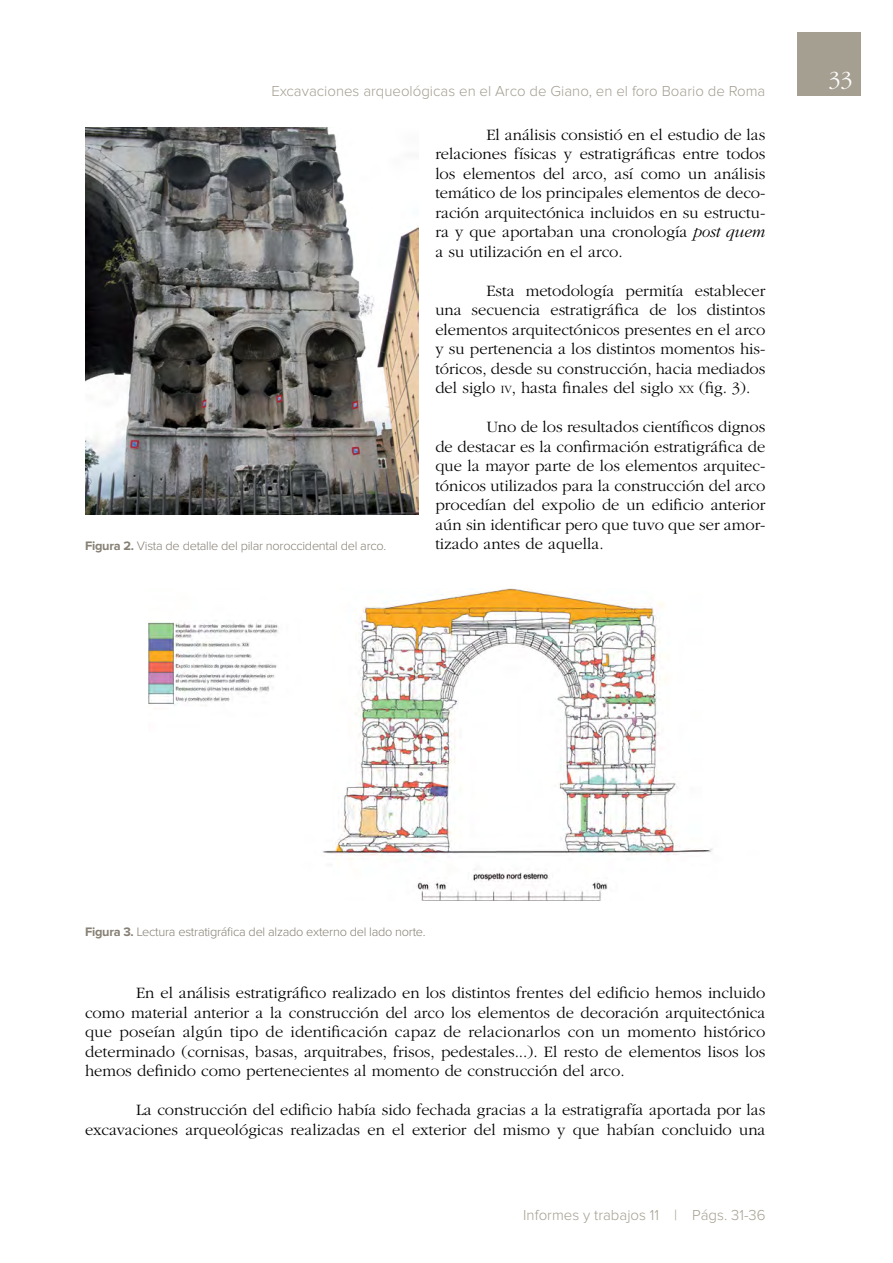
<style>
.page{position:relative;width:893px;height:1263px;background:#fff}
.page>*{position:absolute;margin:0;border:0;box-sizing:border-box;transform-origin:0 0}
.t1{font:300 24px "ITC Garamond Std";color:#fff}
.t2{font:300 16.5px/19.5px "ITC Garamond Std";color:#000;text-align:justify}
.t3{font:300 15px "Proxima Nova";color:#a49f91}
.t4{font:300 12.75px "Proxima Nova";letter-spacing:-.02em;color:#868074}
.s1{font-style:italic}
.s2{font-size:11.55px}
.s3{font-style:inherit}
.s4{font-weight:700}
</style>
<div class="page">
<div style="left:797px;top:32px;width:64px;height:64px;background:#a49f91"></div>
<img style="left:85px;top:128px;width:333px;height:386px">
<img style="left:149px;top:588px;width:564px;height:312px">
<p class="t3" style="left:271px;top:84px;width:495px">Excavaciones arqueológicas en el Arco de Giano, en el foro Boario de Roma</p>
<p class="t2" style="left:435px;top:125px;width:332px;text-indent:51px">El análisis consistió en el estudio de las relaciones físicas y estratigráficas entre todos los elementos del arco, así como un análisis temático de los principales elementos de deco&shy;ración arquitectónica incluidos en su estructu&shy;ra y que aportaban una cronología <span class="s1">post quem </span>a su utilización en el arco.</p>
<p class="t2" style="left:435px;top:281px;width:332px;text-indent:51px">Esta metodología permitía establecer una secuencia estratigráfica de los distintos elementos arquitectónicos presentes en el arco y su pertenencia a los distintos momentos his&shy;tóricos, desde su construcción, hacia mediados del siglo <span class="s2">iv</span><span class="s3">,</span> hasta finales del siglo <span class="s2">xx</span> (fig. 3).</p>
<p class="t2" style="left:435px;top:418px;width:332px;text-indent:51px">Uno de los resultados científicos dignos de destacar es la confirmación estratigráfica de que la mayor parte de los elementos arquitec&shy;tónicos utilizados para la construcción del arco procedían del expolio de un edificio anterior aún sin identificar pero que tuvo que ser amor-</p>
<p class="t4" style="left:85px;top:540px;width:303px"><span class="s4">Figura 2.</span> Vista de detalle del pilar noroccidental del arco.</p>
<p class="t2" style="left:435px;top:535px;width:170px">tizado antes de aquella.</p>
<h1 class="t1" style="left:829px;top:67px;width:25px">33</h1>
<p class="t4" style="left:85px;top:926px;width:342px"><span class="s4">Figura 3.</span> Lectura estratigráfica del alzado externo del lado norte.</p>
<p class="t2" style="left:85px;top:983px;width:682px;text-indent:51px">En el análisis estratigráfico realizado en los distintos frentes del edificio hemos incluido como material anterior a la construcción del arco los elementos de decoración arquitectónica que poseían algún tipo de identificación capaz de relacionarlos con un momento histórico determinado (cornisas, basas, arquitrabes, frisos, pedestales...). El resto de elementos lisos los hemos definido como pertenecientes al momento de construcción del arco.</p>
<p class="t2" style="left:85px;top:1100px;width:682px;text-align:right">La construcción del edificio había sido fechada gracias a la estratigrafía aportada por las excavaciones arqueológicas realizadas en el exterior del mismo y que habían concluido una</p>
<p class="t3" style="left:523px;top:1208px;width:244px">Informes y trabajos 11 | Págs. 31-36</p>
</div>
